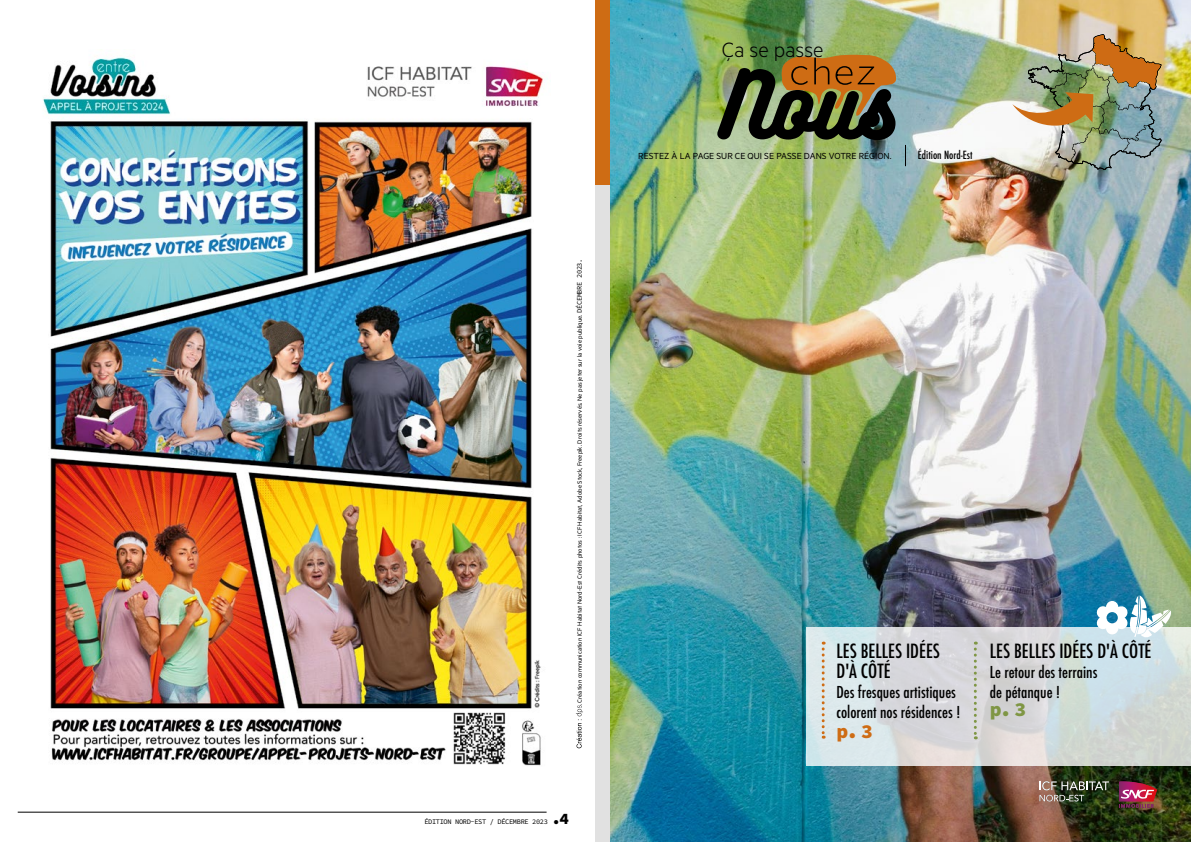
<style>
.page{position:relative;width:1191px;height:842px;background:#fff}
.page>*{position:absolute;margin:0;border:0;box-sizing:border-box;transform-origin:0 0}
.t1{font:300 23.3px "Metric";color:#000}
.t2{font:19.9px "Source Code Variable";color:#7f9644}
.t3{font:19.9px "Source Code Variable";color:#ce6c14}
.t4{font:500 condensed 19px/20px "Futura";color:#000}
.t5{font:500 condensed 16px/20px "Futura";color:#000}
.t6{font:16px "Source Code Variable";color:#000}
.t7{font:500 condensed 11px "Futura";color:#000}
.t8{font:9.9px "Metric";color:#000}
.t9{font:7px "Metric";color:#000}
.t10{font:7px "Source Code Variable";letter-spacing:-.05em;color:#000}
.s1{font-family:"Source Code Variable"}
</style>
<div class="page">
<hr style="left:18px;top:812px;width:528px;height:1px;background:#000">
<img style="left:609px;top:0;width:582px;height:842px">
<svg style="left:806px;top:628px;width:385px;height:138px;background:#d5dbdd"></svg>
<svg style="left:973px;top:642px;width:3px;height:97px"></svg>
<svg style="left:821px;top:642px;width:3px;height:97px"></svg>
<svg style="left:1096px;top:595px;width:75px;height:43px"></svg>
<div style="left:595px;top:184px;width:14px;height:658px;background:#e1e1e1"></div>
<img style="left:1012px;top:34px;width:149px;height:136px">
<img style="left:717px;top:55px;width:179px;height:85px">
<svg style="left:905px;top:145px;width:1px;height:21px"></svg>
<div style="left:595px;top:0;width:14px;height:184px;background:#ce6c14"></div>
<svg style="left:576px;top:705px;width:7px;height:43px"></svg>
<img style="left:43px;top:57px;width:505px;height:709px">
<svg style="left:1119px;top:781px;width:38px;height:27px"></svg>
<svg style="left:1039px;top:781px;width:70px;height:20px"></svg>
<p class="t9" style="left:575px;top:705px;width:448px;rotate:-90deg">. Création communication ICF Habitat Nord-Est Crédits photos : ICF Habitat, Adobe Stock, Freepik. Droits réservés. Ne pas jeter sur la voie publique. <span class="s1">DÉCEMBRE 2023.</span></p>
<p class="t10" style="left:424px;top:817px;width:125px">ÉDITION NORD-EST / DÉCEMBRE 2023</p>
<h3 class="t6" style="left:551px;top:807px;width:19px">.4</h3>
<h1 class="t1" style="left:722px;top:36px;width:103px">Ça se passe</h1>
<h3 class="t8" style="left:638px;top:150px;width:255px">RESTEZ À LA PAGE SUR CE QUI SE PASSE DANS VOTRE RÉGION.</h3>
<h3 class="t7" style="left:918px;top:148px;width:56px">Édition Nord-Est</h3>
<h3 class="t4" style="left:836px;top:641px;width:105px">LES BELLES IDÉES<br>D'À CÔTÉ</h3>
<h3 class="t5" style="left:836px;top:682px;width:126px">Des fresques artistiques colorent nos résidences !</h3>
<h2 class="t3" style="left:836px;top:716px;width:38px">p.3</h2>
<h3 class="t4" style="left:989px;top:641px;width:163px">LES BELLES IDÉES D'À CÔTÉ</h3>
<h3 class="t5" style="left:989px;top:662px;width:109px">Le retour des terrains de pétanque !</h3>
<h2 class="t2" style="left:989px;top:694px;width:38px">p.3</h2>
</div>
